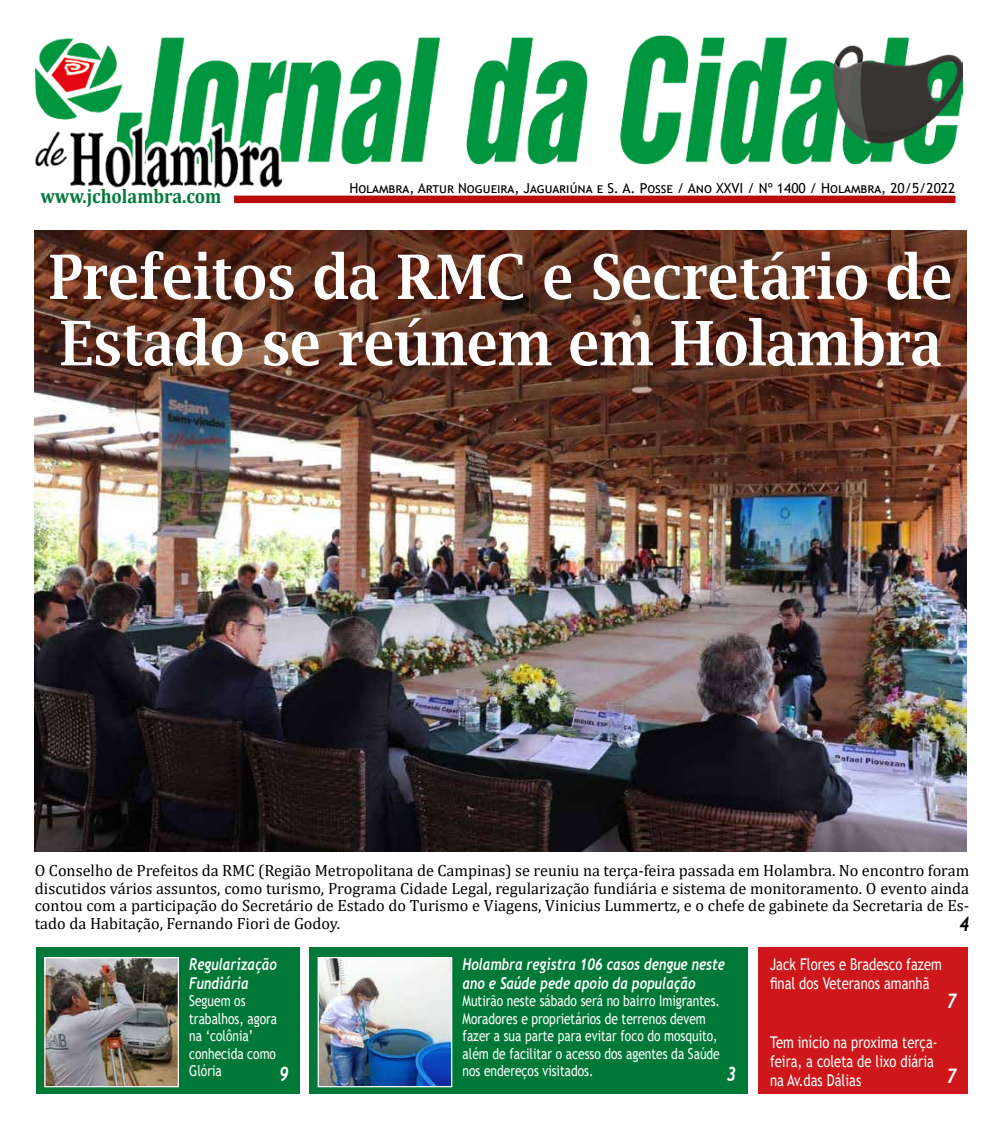
<style>
.page{position:relative;width:993px;height:1124px;background:#fff}
.page>*{position:absolute;margin:0;border:0;box-sizing:border-box;transform-origin:0 0}
.t1{font:600 61.25px/66.2px "Lucida Bright";color:#fff;scale:.9 1}
.t2{font:700 20px "Cambria";color:#007838;scale:.91 1}
.t3{font:italic 700 20px "Trebuchet";color:#fff;scale:.8 1}
.t4{font:italic 700 20px "Trebuchet";color:#000;scale:.8 1}
.t5{font:16.25px/17.5px "Cambria";color:#000;text-align:justify}
.t6{font:16.25px/18.8px "Trebuchet MS";color:#fff;scale:.8 1}
.t7{font:italic 700 16.25px/18.8px "Trebuchet";color:#fff;scale:.8 1}
.t8{font:15px/17.5px "Trebuchet MS";color:#fff;scale:.8 1}
.t9{font:13.75px "Trebuchet MS";color:#000}
</style>
<div class="page">
<img style="left:35px;top:230px;width:931px;height:621px">
<img style="left:36px;top:35px;width:926px;height:153px">
<svg style="left:38px;top:186px;width:185px;height:3px"></svg>
<div style="left:234px;top:195px;width:721px;height:8px;background:#b70e0c"></div>
<div style="left:36px;top:947px;width:264px;height:146px;background:#007838"></div>
<div style="left:757px;top:947px;width:210px;height:146px;background:#cd171a"></div>
<div style="left:309px;top:947px;width:439px;height:146px;background:#007838"></div>
<img style="left:46px;top:958px;width:131px;height:127px">
<div style="left:44px;top:956px;width:135px;height:131px;border:1px solid #fff"></div>
<img style="left:319px;top:958px;width:131px;height:127px">
<div style="left:317px;top:956px;width:135px;height:131px;border:1px solid #fff"></div>
<p class="t2" style="left:40px;top:182px;width:200px">www.jcholambra.com</p>
<p class="t9" style="left:349px;top:179px;width:607px">Holambra, Artur Nogueira, Jaguariúna e S. A. Posse / Ano XXVI / Nº 1400 / Holambra, 20/5/2022</p>
<h1 class="t1" style="left:49px;top:244px;width:1005px">Prefeitos da RMC e Secretário de<br>Estado se reúnem em Holambra</h1>
<p class="t5" style="left:35px;top:861px;width:935px">O Conselho de Prefeitos da RMC (Região Metropolitana de Campinas) se reuniu na terça-feira passada em Holambra. No encontro foram discutidos vários assuntos, como turismo, Programa Cidade Legal, regularização fundiária e sistema de monitoramento. O evento ainda contou com a participação do Secretário de Estado do Turismo e Viagens, Vinicius Lummertz, e o chefe de gabinete da Secretaria de Es&shy;tado da Habitação, Fernando Fiori de Godoy.</p>
<p class="t7" style="left:189px;top:954px;width:111px">Regularização<br>Fundiária</p>
<p class="t8" style="left:189px;top:991px;width:111px">Seguem os trabalhos, agora na ‘colônia’ conhecida como<br>Glória</p>
<p class="t4" style="left:959px;top:911px;width:13px">4</p>
<p class="t7" style="left:462px;top:954px;width:329px">Holambra registra 106 casos dengue neste ano e Saúde pede apoio da população</p>
<p class="t8" style="left:462px;top:991px;width:323px">Mutirão neste sábado será no bairro Imigrantes.<br>Moradores e proprietários de terrenos devem fazer a sua parte para evitar foco do mosquito, além de facilitar o acesso dos agentes da Saúde</p>
<p class="t6" style="left:769px;top:954px;width:216px">Jack Flores e Bradesco fazem final dos Veteranos amanhã</p>
<p class="t3" style="left:946px;top:988px;width:13px">7</p>
<p class="t6" style="left:769px;top:1032px;width:211px">Tem início na proxima terça&shy;feira, a coleta de lixo diária na Av.das Dálias</p>
<p class="t3" style="left:279px;top:1061px;width:13px">9</p>
<p class="t8" style="left:462px;top:1061px;width:165px">nos endereços visitados.</p>
<p class="t3" style="left:726px;top:1061px;width:13px">3</p>
<p class="t3" style="left:946px;top:1063px;width:13px">7</p>
</div>
